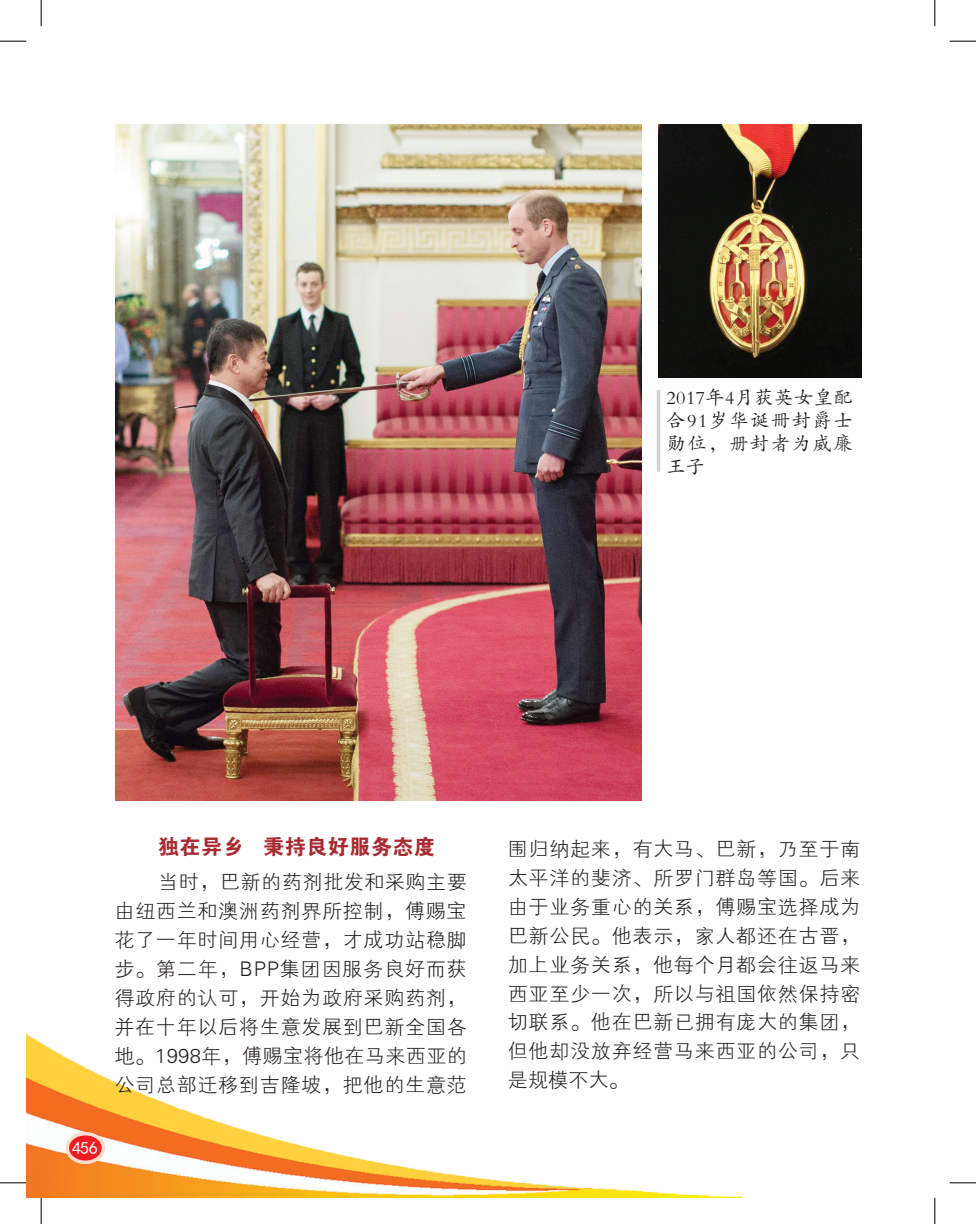
<style>
.page{position:relative;width:976px;height:1224px;background:#fff}
.page>*{position:absolute;margin:0;border:0;box-sizing:border-box;transform-origin:0 0}
.t1{font:21px "FZDHTK GBK1 0";letter-spacing:.025em;color:#a72b30}
.t2{font:20.12px/28.9px "FZXH1 K GBK1 0";letter-spacing:.03em;color:#231f20;text-align:justify}
.t3{font:19.25px/23.1px "FZKTK GBK1 0";letter-spacing:.075em;color:#231f20;text-align:justify}
.t4{font:17.5px "Sim Hei";color:#fff}
</style>
<div class="page">
<img style="left:26px;top:1033px;width:715px;height:164px">
<div style="left:67px;top:1133px;width:36px;height:29px;background:#ee1d23;border-radius:50%"></div>
<div style="left:65px;top:1131px;width:40px;height:32px;border:4px solid #fddcce;border-radius:50%"></div>
<img style="left:658px;top:124px;width:203px;height:253px">
<img style="left:116px;top:124px;width:525px;height:676px">
<svg style="left:657px;top:390px;width:3px;height:81px"></svg>
<svg style="left:0;top:41px;width:26px;height:1px"></svg>
<svg style="left:949px;top:41px;width:26px;height:1px"></svg>
<svg style="left:0;top:1182px;width:26px;height:1px"></svg>
<svg style="left:949px;top:1182px;width:26px;height:1px"></svg>
<svg style="left:41px;top:0;width:1px;height:26px"></svg>
<svg style="left:41px;top:1197px;width:1px;height:26px"></svg>
<svg style="left:934px;top:0;width:1px;height:26px"></svg>
<svg style="left:934px;top:1197px;width:1px;height:26px"></svg>
<p class="t3" style="left:666px;top:386px;width:188px">2017年4月获英女皇配合91岁华诞冊封爵士勋位，册封者为威廉王子</p>
<p class="t1" style="left:158px;top:835px;width:278px">独在异乡 秉持良好服务态度</p>
<p class="t2" style="left:114px;top:868px;width:354px;text-indent:44px">当时，巴新的药剂批发和采购主要由纽西兰和澳洲药剂界所控制，傅赐宝花了一年时间用心经营，才成功站稳脚步。第二年，BPP集团因服务良好而获得政府的认可，开始为政府采购药剂，并在十年以后将生意发展到巴新全国各地。1998年，傅赐宝将他在马来西亚的公司总部迁移到吉隆坡，把他的生意范</p>
<p class="t4" style="left:72px;top:1139px;width:27px">456</p>
<p class="t2" style="left:507px;top:835px;width:354px">围归纳起来，有大马、巴新，乃至于南太平洋的斐济、所罗门群岛等国。后来由于业务重心的关系，傅赐宝选择成为巴新公民。他表示，家人都还在古晋，加上业务关系，他每个月都会往返马来西亚至少一次，所以与祖国依然保持密切联系。他在巴新已拥有庞大的集团，但他却没放弃经营马来西亚的公司，只是规模不大。</p>
</div>
